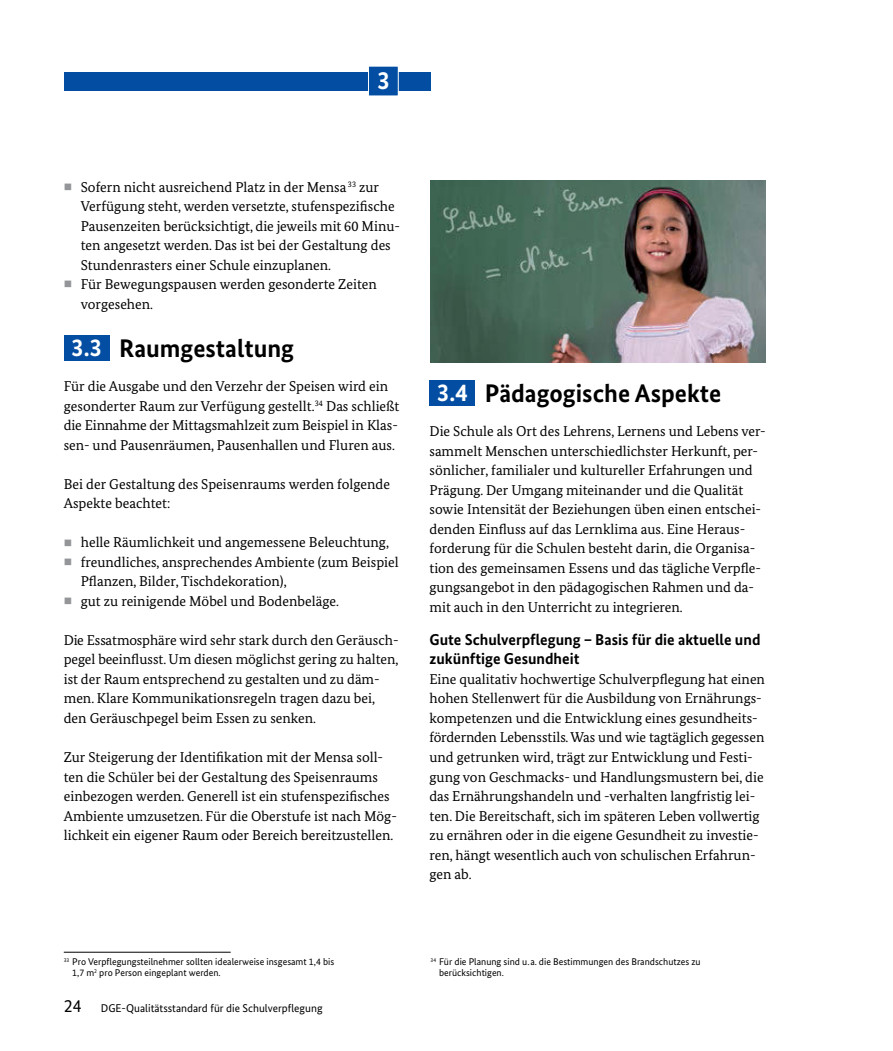
<style>
.page{position:relative;width:893px;height:1051px;background:#fff}
.page>*{position:absolute;margin:0;border:0;box-sizing:border-box;transform-origin:0 0}
.t1{font:700 25.5px "Bundes Sans";color:#000}
.t2{font:700 25.5px "Bundes Sans";color:#fff}
.t3{font:700 15.75px/19.5px "Bundes Sans";color:#000}
.t4{font:14.25px/19.5px "Bundes Serif";color:#000}
.t5{font:11.25px "Bundes Sans";color:#000}
.t6{font:11.25px "Wingdings";color:#939598}
.t7{font:9.75px/11.2px "Bundes Sans";color:#000}
.s1{color:#939598}
.s2{font-size:25.05px;color:#fff}
.s3{font-size:18px}
</style>
<div class="page">
<div style="left:64px;top:335px;width:46px;height:25px;background:#034ea2"></div>
<div style="left:429px;top:380px;width:46px;height:25px;background:#034ea2"></div>
<div style="left:64px;top:72px;width:367px;height:18px;background:#034ea2"></div>
<div style="left:368px;top:66px;width:30px;height:30px;background:#034ea2"></div>
<div style="left:368px;top:66px;width:31px;height:30px;border:1px solid #fff"></div>
<hr style="left:64px;top:951px;width:167px;height:1px;background:#000">
<img style="left:431px;top:180px;width:334px;height:182px">
<h1 class="t2" style="left:377px;top:65px;width:14px">3</h1>
<p class="t4" style="left:81px;top:177px;width:321px;text-indent:-17px"><span class="s1">■</span> Sofern nicht ausreichend Platz in der Mensa <sup>33</sup> zur Verfügung steht, werden versetzte, stufenspezifische Pausenzeiten berücksichtigt, die jeweils mit 60 Minu&shy;ten angesetzt werden. Das ist bei der Gestaltung des Stundenrasters einer Schule einzuplanen.</p>
<p class="t6" style="left:72px;top:278px;width:13px">■</p>
<p class="t6" style="left:72px;top:181px;width:13px">■</p>
<p class="t4" style="left:81px;top:274px;width:298px;text-indent:-17px"><span class="s1">■</span> Für Bewegungspausen werden gesonderte Zeiten vorgesehen.</p>
<h1 class="t1" style="left:71px;top:332px;width:224px"><span class="s2">3.3</span> Raumgestaltung</h1>
<p class="t4" style="left:64px;top:376px;width:337px">Für die Ausgabe und den Verzehr der Speisen wird ein gesonderter Raum zur Verfügung gestellt. <sup>34</sup> Das schließt die Einnahme der Mittagsmahlzeit zum Beispiel in Klas&shy;sen- und Pausenräumen, Pausenhallen und Fluren aus.</p>
<p class="t4" style="left:64px;top:474px;width:328px">Bei der Gestaltung des Speisenraums werden folgende<br>Aspekte beachtet:</p>
<p class="t6" style="left:72px;top:536px;width:13px">■</p>
<p class="t4" style="left:64px;top:532px;width:327px"><span class="s1">■</span> helle Räumlichkeit und angemessene Beleuchtung,</p>
<p class="t6" style="left:72px;top:556px;width:13px">■</p>
<p class="t4" style="left:81px;top:552px;width:319px;text-indent:-17px"><span class="s1">■</span> freundliches, ansprechendes Ambiente (zum Beispiel<br>Pflanzen, Bilder, Tischdekoration),</p>
<p class="t6" style="left:72px;top:595px;width:13px">■</p>
<p class="t4" style="left:64px;top:591px;width:275px"><span class="s1">■</span> gut zu reinigende Möbel und Bodenbeläge.</p>
<p class="t4" style="left:64px;top:630px;width:336px">Die Essatmosphäre wird sehr stark durch den Geräusch&shy;pegel beeinflusst. Um diesen möglichst gering zu halten, ist der Raum entsprechend zu gestalten und zu däm&shy;men. Klare Kommunikationsregeln tragen dazu bei, den Geräuschpegel beim Essen zu senken.</p>
<p class="t4" style="left:64px;top:747px;width:335px">Zur Steigerung der Identifikation mit der Mensa soll&shy;ten die Schüler bei der Gestaltung des Speisenraums einbezogen werden. Generell ist ein stufenspezifisches Ambiente umzusetzen. Für die Oberstufe ist nach Mög&shy;lichkeit ein eigener Raum oder Bereich bereitzustellen.</p>
<h1 class="t1" style="left:437px;top:377px;width:286px"><span class="s2">3.4</span> Pädagogische Aspekte</h1>
<p class="t4" style="left:429px;top:421px;width:338px">Die Schule als Ort des Lehrens, Lernens und Lebens ver&shy;sammelt Menschen unterschiedlichster Herkunft, per&shy;sönlicher, familialer und kultureller Erfahrungen und Prägung. Der Umgang miteinander und die Qualität sowie Intensität der Beziehungen üben einen entschei&shy;denden Einfluss auf das Lernklima aus. Eine Heraus&shy;forderung für die Schulen besteht darin, die Organisa&shy;tion des gemeinsamen Essens und das tägliche Verpfle&shy;gungsangebot in den pädagogischen Rahmen und da&shy;mit auch in den Unterricht zu integrieren.</p>
<p class="t3" style="left:429px;top:629px;width:333px">Gute Schulverpflegung – Basis für die aktuelle und zukünftige Gesundheit</p>
<p class="t4" style="left:429px;top:669px;width:337px">Eine qualitativ hochwertige Schulverpflegung hat einen hohen Stellenwert für die Ausbildung von Ernährungs&shy;kompetenzen und die Entwicklung eines gesundheits&shy;fördernden Lebensstils. Was und wie tagtäglich gegessen und getrunken wird, trägt zur Entwicklung und Festi&shy;gung von Geschmacks- und Handlungsmustern bei, die das Ernährungshandeln und -verhalten langfristig lei&shy;ten. Die Bereitschaft, sich im späteren Leben vollwertig zu ernähren oder in die eigene Gesundheit zu investie&shy;ren, hängt wesentlich auch von schulischen Erfahrun&shy;gen ab.</p>
<p class="t7" style="left:72px;top:955px;width:264px;text-indent:-9px"><sup>33</sup> Pro Verpflegungsteilnehmer sollten idealerweise insgesamt 1,4 bis<br>1,7 m<sup>2</sup> pro Person eingeplant werden.</p>
<p class="t7" style="left:439px;top:955px;width:263px;text-indent:-9px"><sup>34</sup> Für die Planung sind u. a. die Bestimmungen des Brandschutzes zu berücksichtigen.</p>
<p class="t5" style="left:64px;top:1001px;width:260px"><span class="s3">24</span> DGE-Qualitätsstandard für die Schulverpflegung</p>
</div>
